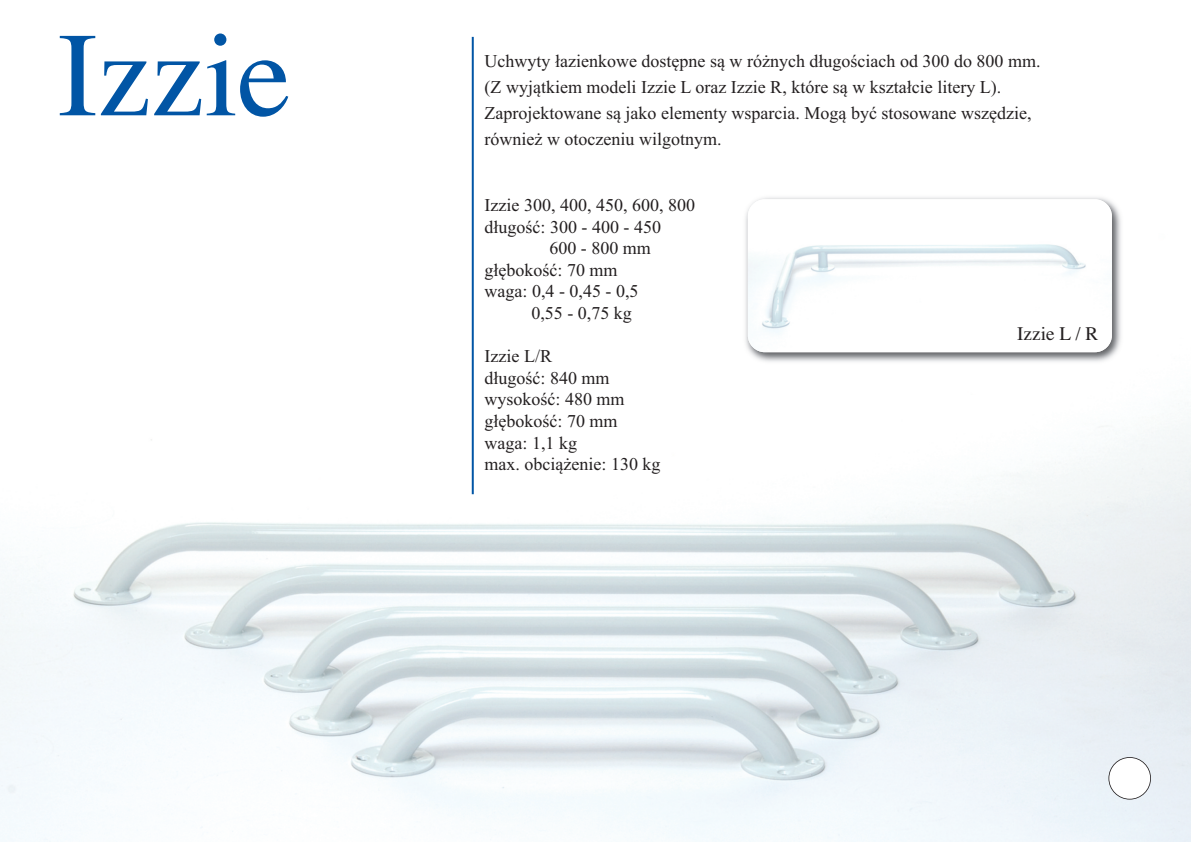
<style>
.page{position:relative;width:1191px;height:842px;background:#fff}
.page>*{position:absolute;margin:0;border:0;box-sizing:border-box;transform-origin:0 0}
.t1{font:120px "Times";color:#0155a5}
.t2{font:19.2px "Times";color:#231f20}
.t3{font:18px/21.6px "Times New Roman";color:#231f20}
</style>
<div class="page">
<img style="left:0;top:145px;width:1191px;height:697px">
<div style="left:1108px;top:757px;width:42px;height:42px;background:#fff;border-radius:50%"></div>
<div style="left:1108px;top:757px;width:43px;height:42px;border:2px solid #231f20;border-radius:50%"></div>
<hr style="left:472px;top:37px;width:2px;height:457px;background:#0155a5">
<img style="left:740px;top:192px;width:388px;height:176px">
<img style="left:748px;top:199px;width:364px;height:153px;border-radius:17px">
<h1 class="t1" style="left:58px;top:4px;width:235px">Izzie</h1>
<p class="t3" style="left:484px;top:48px;width:557px;line-height:26px">Uchwyty łazienkowe dostępne są w różnych długościach od 300 do 800 mm. (Z wyjątkiem modeli Izzie L oraz Izzie R, które są w kształcie litery L).<br>Zaprojektowane są jako elementy wsparcia. Mogą być stosowane wszędzie, również w otoczeniu wilgotnym.</p>
<p class="t3" style="left:484px;top:194px;width:212px">Izzie 300, 400, 450, 600, 800</p>
<p class="t3" style="left:484px;top:216px;width:178px">długość: 300 - 400 - 450</p>
<p class="t3" style="left:549px;top:237px;width:103px">600 - 800 mm</p>
<p class="t3" style="left:484px;top:259px;width:134px">głębokość: 70 mm</p>
<p class="t3" style="left:484px;top:280px;width:155px">waga: 0,4 - 0,45 - 0,5</p>
<p class="t3" style="left:531px;top:302px;width:102px">0,55 - 0,75 kg</p>
<p class="t3" style="left:484px;top:345px;width:177px">Izzie L/R<br>długość: 840 mm wysokość: 480 mm głębokość: 70 mm waga: 1,1 kg<br>max. obciążenie: 130 kg</p>
<p class="t2" style="left:1017px;top:322px;width:83px">Izzie L / R</p>
</div>
